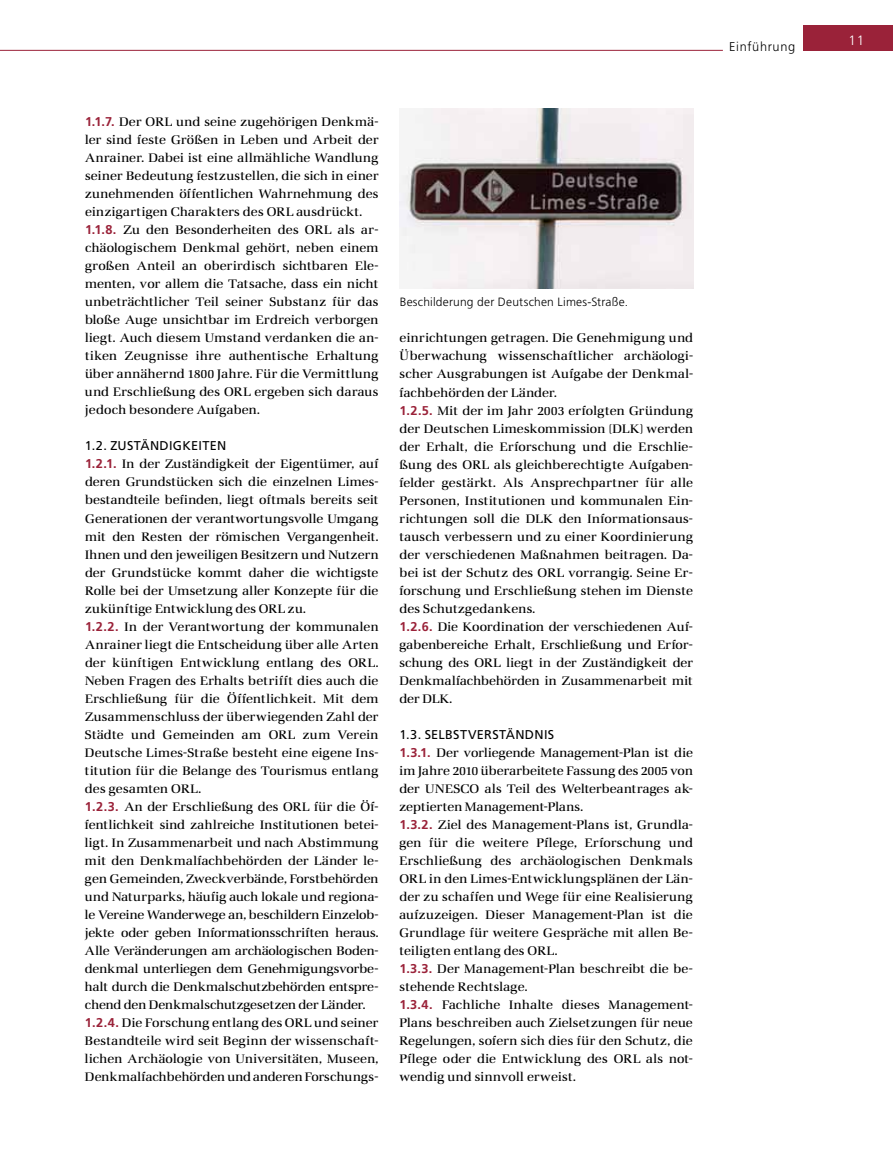
<style>
.page{position:relative;width:893px;height:1149px;background:#fff}
.page>*{position:absolute;margin:0;border:0;box-sizing:border-box;transform-origin:0 0}
.t1{font:300 13.5px "Frutiger LT";color:#fff}
.t2{font:12.75px/18px "Marconi EF";letter-spacing:.02em;color:#000}
.t3{font:12.75px "Frutiger LT";letter-spacing:.025em;color:#000}
.t4{font:300 12.75px "Frutiger LT";letter-spacing:.05em;color:#000}
.t5{font:300 12px "Frutiger LT";letter-spacing:.015em;color:#000}
.s1{font-family:"Frutiger LT";font-weight:700;color:#9a2239}
</style>
<div class="page">
<div style="left:804px;top:25px;width:89px;height:26px;background:#9a2239"></div>
<hr style="left:0;top:50px;width:723px;height:1px;background:#9a2239">
<img style="left:400px;top:108px;width:293px;height:180px">
<p class="t2" style="left:85px;top:113px;width:295px"><span class="s1">1.1.7.</span> Der ORL und seine zugehörigen Denkmä&shy;ler sind feste Größen in Leben und Arbeit der Anrainer. Dabei ist eine allmähliche Wandlung seiner Bedeutung festzustellen, die sich in einer zunehmenden öffentlichen Wahrnehmung des einzigartigen Charakters des ORL ausdrückt.<br><span class="s1">1.1.8.</span> Zu den Besonderheiten des ORL als ar&shy;chäologischem Denkmal gehört, neben einem großen Anteil an oberirdisch sichtbaren Ele&shy;menten, vor allem die Tatsache, dass ein nicht unbeträchtlicher Teil seiner Substanz für das bloße Auge unsichtbar im Erdreich verborgen liegt. Auch diesem Umstand verdanken die an&shy;tiken Zeugnisse ihre authentische Erhaltung über annähernd 1800 Jahre. Für die Vermittlung und Erschließung des ORL ergeben sich daraus jedoch besondere Aufgaben.</p>
<p class="t3" style="left:85px;top:438px;width:143px">1.2. ZUSTÄNDIGKEITEN</p>
<p class="t2" style="left:85px;top:455px;width:295px"><span class="s1">1.2.1.</span> In der Zuständigkeit der Eigentümer, auf deren Grundstücken sich die einzelnen Limes&shy;bestandteile befinden, liegt oftmals bereits seit Generationen der verantwortungsvolle Umgang mit den Resten der römischen Vergangenheit.<br>Ihnen und den jeweiligen Besitzern und Nutzern der Grundstücke kommt daher die wichtigste Rolle bei der Umsetzung aller Konzepte für die zukünftige Entwicklung des ORL zu.<br><span class="s1">1.2.2.</span> In der Verantwortung der kommunalen Anrainer liegt die Entscheidung über alle Arten der künftigen Entwicklung entlang des ORL.<br>Neben Fragen des Erhalts betrifft dies auch die Erschließung für die Öffentlichkeit. Mit dem Zusammenschluss der überwiegenden Zahl der Städte und Gemeinden am ORL zum Verein Deutsche Limes-Straße besteht eine eigene Ins&shy;titution für die Belange des Tourismus entlang des gesamten ORL.<br><span class="s1">1.2.3.</span> An der Erschließung des ORL für die Öf&shy;fentlichkeit sind zahlreiche Institutionen betei&shy;ligt. In Zusammenarbeit und nach Abstimmung mit den Denkmalfachbehörden der Länder le&shy;gen Gemeinden, Zweckverbände, Forstbehörden und Naturparks, häufig auch lokale und regiona&shy;le Vereine Wanderwege an, beschildern Einzelob&shy;jekte oder geben Informationsschriften heraus.<br>Alle Veränderungen am archäologischen Boden&shy;denkmal unterliegen dem Genehmigungsvorbe&shy;halt durch die Denkmalschutzbehörden entspre&shy;chend den Denkmalschutzgesetzen der Länder.<br><span class="s1">1.2.4.</span> Die Forschung entlang des ORL und seiner Bestandteile wird seit Beginn der wissenschaft&shy;lichen Archäologie von Universitäten, Museen, Denkmalfachbehörden und anderen Forschungs-</p>
<p class="t5" style="left:400px;top:295px;width:230px">Beschilderung der Deutschen Limes-Straße.</p>
<p class="t2" style="left:399px;top:329px;width:295px">einrichtungen getragen. Die Genehmigung und Überwachung wissenschaftlicher archäologi&shy;scher Ausgrabungen ist Aufgabe der Denkmal&shy;fachbehörden der Länder.<br><span class="s1">1.2.5.</span> Mit der im Jahr 2003 erfolgten Gründung der Deutschen Limeskommission (DLK) werden der Erhalt, die Erforschung und die Erschlie&shy;ßung des ORL als gleichberechtigte Aufgaben&shy;felder gestärkt. Als Ansprechpartner für alle Personen, Institutionen und kommunalen Ein&shy;richtungen soll die DLK den Informationsaus&shy;tausch verbessern und zu einer Koordinierung der verschiedenen Maßnahmen beitragen. Da&shy;bei ist der Schutz des ORL vorrangig. Seine Er&shy;forschung und Erschließung stehen im Dienste des Schutzgedankens.<br><span class="s1">1.2.6.</span> Die Koordination der verschiedenen Auf&shy;gabenbereiche Erhalt, Erschließung und Erfor&shy;schung des ORL liegt in der Zuständigkeit der Denkmalfachbehörden in Zusammenarbeit mit der DLK.</p>
<p class="t3" style="left:399px;top:726px;width:156px">1.3. SELBSTVERSTÄNDNIS</p>
<p class="t2" style="left:399px;top:743px;width:295px"><span class="s1">1.3.1.</span> Der vorliegende Management-Plan ist die im Jahre 2010 überarbeitete Fassung des 2005 von der UNESCO als Teil des Welterbeantrages ak&shy;zeptierten Management-Plans.<br><span class="s1">1.3.2.</span> Ziel des Management-Plans ist, Grundla&shy;gen für die weitere Pflege, Erforschung und Erschließung des archäologischen Denkmals ORL in den Limes-Entwicklungsplänen der Län&shy;der zu schaffen und Wege für eine Realisierung aufzuzeigen. Dieser Management-Plan ist die Grundlage für weitere Gespräche mit allen Be&shy;teiligten entlang des ORL.<br><span class="s1">1.3.3.</span> Der Management-Plan beschreibt die be&shy;stehende Rechtslage.<br><span class="s1">1.3.4.</span> Fachliche Inhalte dieses Management-Plans beschreiben auch Zielsetzungen für neue Regelungen, sofern sich dies für den Schutz, die Pflege oder die Entwicklung des ORL als not&shy;wendig und sinnvoll erweist.</p>
<p class="t4" style="left:729px;top:39px;width:67px">Einführung</p>
<p class="t1" style="left:848px;top:32px;width:17px">11</p>
</div>
